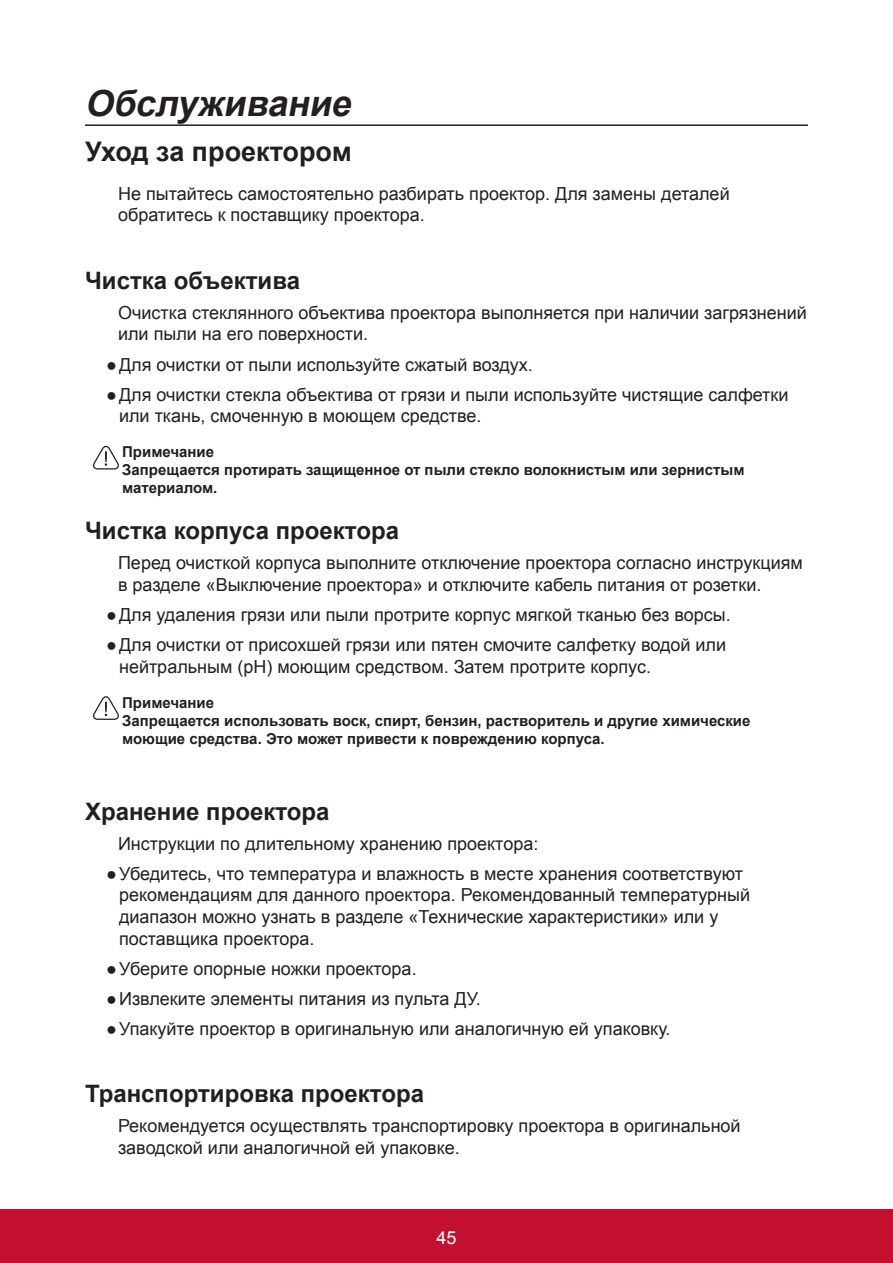
<style>
.page{position:relative;width:893px;height:1263px;background:#fff}
.page>*{position:absolute;margin:0;border:0;box-sizing:border-box;transform-origin:0 0}
.Chapter{font:italic 700 36px "Arial";color:#231f20}
.Section_Title{font:700 27px "Arial";color:#231f20}
.Heading_1{font:700 24px "Arial";color:#231f20}
.Body{font:18px/21.6px "Arial";color:#231f20}
.t1{font:18px "Arial";color:#fff}
.NOTE_in_Body{font:700 15px/18px "Arial";color:#231f20}
</style>
<div class="page">
<div style="left:0;top:1210px;width:893px;height:53px;background:#c3102f"></div>
<hr style="left:85px;top:124px;width:723px;height:2px;background:#231f20">
<svg style="left:93px;top:445px;width:26px;height:25px"></svg>
<svg style="left:93px;top:696px;width:26px;height:24px"></svg>
<p class="Chapter" style="left:85px;top:80px;width:276px">Обслуживание</p>
<p class="Section_Title" style="left:85px;top:134px;width:268px">Уход за проектором</p>
<p class="Body" style="left:118px;top:183px;width:613px">Не пытайтесь самостоятельно разбирать проектор. Для замены деталей обратитесь к поставщику проектора.</p>
<p class="Heading_1" style="left:85px;top:264px;width:217px">Чистка объектива</p>
<p class="Body" style="left:118px;top:302px;width:690px">Очистка стеклянного объектива проектора выполняется при наличии загрязнений или пыли на его поверхности.</p>
<p class="Body" style="left:106px;top:354px;width:428px">●Для очистки от пыли используйте сжатый воздух.</p>
<p class="Body" style="left:119px;top:384px;width:671px;text-indent:-13px">●Для очистки стекла объектива от грязи и пыли используйте чистящие салфетки или ткань, смоченную в моющем средстве.</p>
<p class="NOTE_in_Body" style="left:122px;top:443px;width:93px">Примечание</p>
<p class="NOTE_in_Body" style="left:122px;top:461px;width:624px">Запрещается протирать защищенное от пыли стекло волокнистым или зернистым материалом.</p>
<p class="Heading_1" style="left:85px;top:515px;width:315px">Чистка корпуса проектора</p>
<p class="Body" style="left:118px;top:552px;width:686px">Перед очисткой корпуса выполните отключение проектора согласно инструкциям в разделе «Выключение проектора» и отключите кабель питания от розетки.</p>
<p class="Body" style="left:106px;top:604px;width:626px">●Для удаления грязи или пыли протрите корпус мягкой тканью без ворсы.</p>
<p class="Body" style="left:119px;top:634px;width:609px;text-indent:-13px">●Для очистки от присохшей грязи или пятен смочите салфетку водой или нейтральным (pH) моющим средством. Затем протрите корпус.</p>
<p class="NOTE_in_Body" style="left:122px;top:694px;width:93px">Примечание</p>
<p class="NOTE_in_Body" style="left:122px;top:712px;width:630px">Запрещается использовать воск, спирт, бензин, растворитель и другие химические моющие средства. Это может привести к повреждению корпуса.</p>
<p class="Heading_1" style="left:85px;top:795px;width:246px">Хранение проектора</p>
<p class="Body" style="left:118px;top:833px;width:422px">Инструкции по длительному хранению проектора:</p>
<p class="Body" style="left:119px;top:863px;width:633px;text-indent:-13px">●Убедитесь, что температура и влажность в месте хранения соответствуют рекомендациям для данного проектора. Рекомендованный температурный диапазон можно узнать в разделе «Технические характеристики» или у поставщика проектора.</p>
<p class="Body" style="left:106px;top:958px;width:312px">●Уберите опорные ножки проектора.</p>
<p class="Body" style="left:106px;top:988px;width:376px">●Извлеките элементы питания из пульта ДУ.</p>
<p class="Body" style="left:106px;top:1018px;width:566px">●Упакуйте проектор в оригинальную или аналогичную ей упаковку.</p>
<p class="Heading_1" style="left:85px;top:1078px;width:340px">Транспортировка проектора</p>
<p class="Body" style="left:118px;top:1115px;width:624px">Рекомендуется осуществлять транспортировку проектора в оригинальной заводской или аналогичной ей упаковке.</p>
<p class="t1" style="left:436px;top:1226px;width:22px">45</p>
</div>
